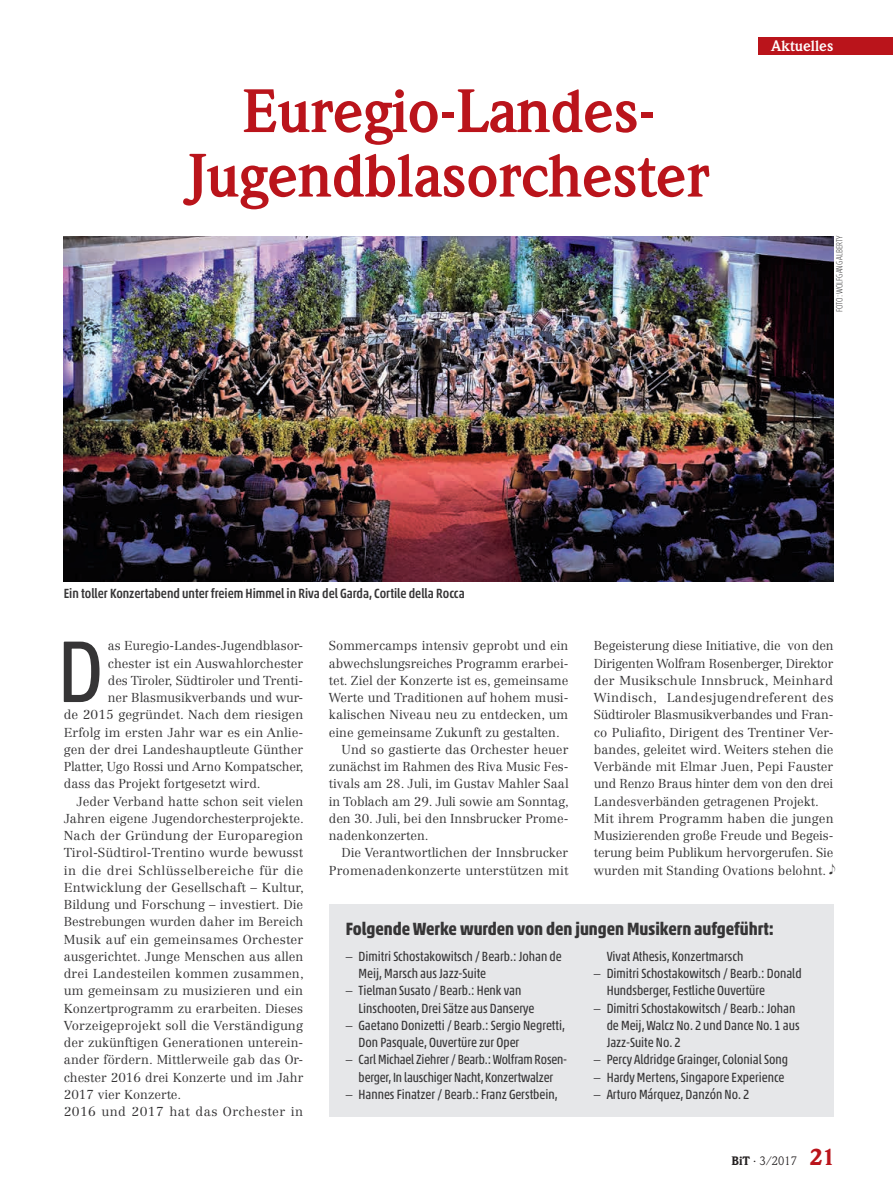
<style>
.page{position:relative;width:893px;height:1191px;background:#fff}
.page>*{position:absolute;margin:0;border:0;box-sizing:border-box;transform-origin:0 0}
.t1{font:condensed 88.8px "Akko Pro";color:#363536}
.t2{font:700 60px/64.5px "Weidemann Std";letter-spacing:-.01em;color:#ba141b;text-align:center}
.t3{font:700 condensed 18px "Akko Pro";color:#363536}
.t4{font:700 15px "Weidemann Std";color:#fff}
.t5{font:condensed 13.5px/17.2px "Akko Pro";color:#363536}
.t6{font:500 condensed 13.5px "Akko Pro";color:#363536}
.t7{font:300 12.75px/17.2px "Centennial LT Std";color:#363536}
.t8{font:300 12.75px "Centennial LT Std";letter-spacing:.035em;color:#363536}
.t9{font:300 12.75px "Centennial LT Std";letter-spacing:.03em;color:#363536}
.t10{font:12px "Weidemann Std";color:#231f20}
.t11{font:100 condensed 9px "Akko Pro";color:#363536}
.s1{font-family:"Centennial LT Std";font-weight:300;font-stretch:normal}
.s2{font-weight:900}
.s3{font-weight:900;font-size:22.5px;color:#ba141b}
</style>
<div class="page">
<div style="left:758px;top:37px;width:135px;height:17px;background:#ba141b"></div>
<div style="left:329px;top:904px;width:504px;height:212px;background:#e6e7e9"></div>
<img style="left:64px;top:236px;width:769px;height:345px">
<h2 class="t2" style="left:188px;top:80px;width:523px">Euregio-Landes-<br>Jugendblasorchester</h2>
<p class="t4" style="left:771px;top:37px;width:64px">Aktuelles</p>
<p class="t11" style="left:834px;top:312px;width:77px;rotate:-90deg">FOTO: WOLFGANG ALBERTY</p>
<p class="t6" style="left:64px;top:585px;width:402px">Ein toller Konzertabend unter freiem Himmel in Riva del Garda, Cortile della Rocca</p>
<h1 class="t1" style="left:58px;top:618px;width:47px">D</h1>
<p class="t7" style="left:108px;top:637px;width:197px">as Euregio-Landes-Jugendblasor-</p>
<p class="t7" style="left:108px;top:654px;width:197px">chester ist ein Auswahlorchester</p>
<p class="t7" style="left:108px;top:671px;width:197px">des Tiroler, Südtiroler und Trenti-</p>
<p class="t7" style="left:108px;top:689px;width:197px">ner Blasmusikverbands und wur-</p>
<p class="t7" style="left:64px;top:706px;width:241px">de 2015 gegründet. Nach dem riesigen</p>
<p class="t7" style="left:64px;top:723px;width:241px">Erfolg im ersten Jahr war es ein Anlie-</p>
<p class="t7" style="left:64px;top:740px;width:241px">gen der drei Landeshauptleute Günther</p>
<p class="t7" style="left:64px;top:758px;width:241px">Platter, Ugo Rossi und Arno Kompatscher,</p>
<p class="t7" style="left:64px;top:775px;width:198px">dass das Projekt fortgesetzt wird.</p>
<p class="t7" style="left:77px;top:792px;width:228px">Jeder Verband hatte schon seit vielen</p>
<p class="t7" style="left:64px;top:809px;width:241px">Jahren eigene Jugendorchesterprojekte.</p>
<p class="t7" style="left:64px;top:827px;width:241px">Nach der Gründung der Europaregion</p>
<p class="t7" style="left:64px;top:844px;width:241px">Tirol-Südtirol-Trentino wurde bewusst</p>
<p class="t8" style="left:64px;top:862px;width:241px">in die drei Schlüsselbereiche für die</p>
<p class="t7" style="left:64px;top:878px;width:242px">Entwicklung der Gesellschaft – Kultur,</p>
<p class="t7" style="left:64px;top:896px;width:241px">Bildung und Forschung – investiert. Die</p>
<p class="t7" style="left:64px;top:913px;width:241px">Bestrebungen wurden daher im Bereich</p>
<p class="t7" style="left:64px;top:930px;width:241px">Musik auf ein gemeinsames Orchester</p>
<p class="t7" style="left:64px;top:947px;width:241px">ausgerichtet. Junge Menschen aus allen</p>
<p class="t7" style="left:64px;top:965px;width:242px">drei Landesteilen kommen zusammen,</p>
<p class="t7" style="left:64px;top:982px;width:241px">um gemeinsam zu musizieren und ein</p>
<p class="t7" style="left:64px;top:999px;width:241px">Konzertprogramm zu erarbeiten. Dieses</p>
<p class="t7" style="left:64px;top:1016px;width:241px">Vorzeigeprojekt soll die Verständigung</p>
<p class="t7" style="left:64px;top:1034px;width:241px">der zukünftigen Generationen unterein-</p>
<p class="t7" style="left:64px;top:1051px;width:241px">ander fördern. Mittlerweile gab das Or-</p>
<p class="t7" style="left:64px;top:1068px;width:241px">chester 2016 drei Konzerte und im Jahr</p>
<p class="t7" style="left:64px;top:1085px;width:119px">2017 vier Konzerte.</p>
<p class="t9" style="left:64px;top:1104px;width:241px">2016 und 2017 hat das Orchester in</p>
<p class="t7" style="left:329px;top:637px;width:241px">Sommercamps intensiv geprobt und ein</p>
<p class="t7" style="left:329px;top:654px;width:241px">abwechslungsreiches Programm erarbei-</p>
<p class="t7" style="left:329px;top:671px;width:241px">tet. Ziel der Konzerte ist es, gemeinsame</p>
<p class="t7" style="left:329px;top:689px;width:241px">Werte und Traditionen auf hohem musi-</p>
<p class="t7" style="left:329px;top:706px;width:241px">kalischen Niveau neu zu entdecken, um</p>
<p class="t7" style="left:329px;top:723px;width:232px">eine gemeinsame Zukunft zu gestalten.</p>
<p class="t7" style="left:342px;top:740px;width:228px">Und so gastierte das Orchester heuer</p>
<p class="t7" style="left:329px;top:758px;width:241px">zunächst im Rahmen des Riva Music Fes-</p>
<p class="t7" style="left:329px;top:775px;width:241px">tivals am 28. Juli, im Gustav Mahler Saal</p>
<p class="t7" style="left:329px;top:792px;width:242px">in Toblach am 29. Juli sowie am Sonntag,</p>
<p class="t7" style="left:329px;top:809px;width:241px">den 30. Juli, bei den Innsbrucker Prome-</p>
<p class="t7" style="left:329px;top:827px;width:101px">nadenkonzerten.</p>
<p class="t7" style="left:342px;top:844px;width:228px">Die Verantwortlichen der Innsbrucker</p>
<p class="t7" style="left:329px;top:861px;width:241px">Promenadenkonzerte unterstützen mit</p>
<p class="t7" style="left:594px;top:637px;width:241px">Begeisterung diese Initiative, die von den Dirigenten Wolfram Rosenberger, Direktor der Musikschule Innsbruck, Meinhard Windisch, Landesjugendreferent des Südtiroler Blasmusikverbandes und Fran&shy;co Puliafito, Dirigent des Trentiner Ver&shy;bandes, geleitet wird. Weiters stehen die Verbände mit Elmar Juen, Pepi Fauster und Renzo Braus hinter dem von den drei Landesverbänden getragenen Projekt.<br>Mit ihrem Programm haben die jungen Musizierenden große Freude und Begeis&shy;terung beim Publikum hervorgerufen. Sie wurden mit Standing Ovations belohnt.</p>
<h3 class="t3" style="left:346px;top:917px;width:430px">Folgende Werke wurden von den jungen Musikern aufgeführt:</h3>
<p class="t5" style="left:359px;top:947px;width:205px;text-indent:-13px"><span class="s1">–</span> Dimitri Schostakowitsch / Bearb.: Johan de<br>Meij, Marsch aus Jazz-Suite</p>
<p class="t5" style="left:359px;top:982px;width:177px;text-indent:-13px"><span class="s1">–</span> Tielman Susato / Bearb.: Henk van<br>Linschooten, Drei Sätze aus Danserye</p>
<p class="t5" style="left:359px;top:1016px;width:208px;text-indent:-13px"><span class="s1">–</span> Gaetano Donizetti / Bearb.: Sergio Negretti,<br>Don Pasquale, Ouvertüre zur Oper</p>
<p class="t5" style="left:346px;top:1051px;width:223px;text-align:center"><span class="s1">–</span> Carl Michael Ziehrer / Bearb.: Wolfram Rosen&shy;berger, In lauschiger Nacht, Konzertwalzer</p>
<p class="t5" style="left:346px;top:1085px;width:213px"><span class="s1">–</span> Hannes Finatzer / Bearb.: Franz Gerstbein,</p>
<p class="t5" style="left:607px;top:947px;width:138px">Vivat Athesis, Konzertmarsch</p>
<p class="t5" style="left:607px;top:964px;width:196px;text-indent:-13px"><span class="s1">–</span> Dimitri Schostakowitsch / Bearb.: Donald<br>Hundsberger, Festliche Ouvertüre</p>
<p class="t5" style="left:607px;top:999px;width:194px;text-indent:-13px"><span class="s1">–</span> Dimitri Schostakowitsch / Bearb.: Johan de Meij, Walcz No. 2 und Dance No. 1 aus<br>Jazz-Suite No. 2</p>
<p class="t5" style="left:594px;top:1051px;width:196px"><span class="s1">–</span> Percy Aldridge Grainger, Colonial Song</p>
<p class="t5" style="left:594px;top:1068px;width:192px"><span class="s1">–</span> Hardy Mertens, Singapore Experience</p>
<p class="t5" style="left:594px;top:1085px;width:157px"><span class="s1">–</span> Arturo Márquez, Danzón No. 2</p>
<p class="t10" style="left:732px;top:1153px;width:105px"><span class="s2">BiT</span> · 3/2017 <span class="s3">21</span></p>
</div>
